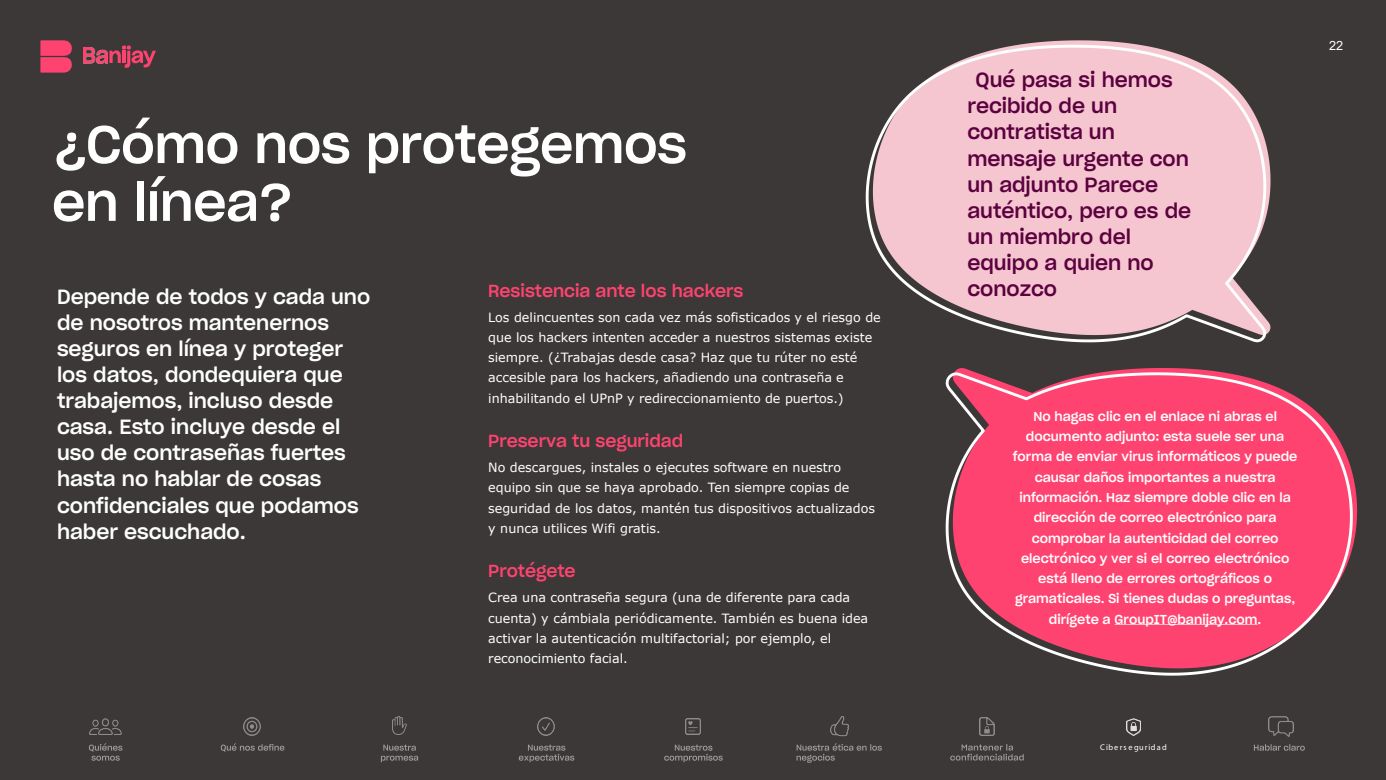
<style>
.page{position:relative;width:1386px;height:780px;background:#fff}
.page>*{position:absolute;margin:0;border:0;box-sizing:border-box;transform-origin:0 0}
.t1{font:51.62px "Sharp Grotesk Medium 20";letter-spacing:-.01em;color:#fff}
.t2{font:20.12px/26.1px "Sharp Grotesk Medium 20";color:#fff}
.t3{font:20.12px/26.1px "Sharp Grotesk Medium 20";color:#5c013f}
.t4{font:17.15px "Sharp Grotesk Medium 20";color:#ff4370}
.t5{font:12.69px/20.2px "Verdana";color:#fff}
.t6{font:12.69px/20.2px "Sharp Grotesk Medium 20";color:#fff;text-align:center}
.t7{font:12.69px "Arial";color:#fff}
.t8{font:8.31px "Myriad Pro";letter-spacing:.13em;color:#fff}
</style>
<div class="page">
<div style="left:0;top:0;width:1385px;height:779px;background:#3c3838"></div>
<svg style="left:945px;top:371px;width:409px;height:305px"></svg>
<svg style="left:865px;top:43px;width:402px;height:300px"></svg>
<img style="left:84px;top:48px;width:24px;height:15px">
<svg style="left:109px;top:45px;width:47px;height:23px"></svg>
<svg style="left:40px;top:40px;width:32px;height:33px"></svg>
<svg style="left:89px;top:743px;width:33px;height:17px"></svg>
<svg style="left:221px;top:743px;width:63px;height:8px"></svg>
<svg style="left:381px;top:744px;width:37px;height:17px"></svg>
<svg style="left:518px;top:744px;width:56px;height:17px"></svg>
<svg style="left:664px;top:744px;width:58px;height:17px"></svg>
<svg style="left:796px;top:743px;width:85px;height:19px"></svg>
<svg style="left:1253px;top:744px;width:51px;height:6px"></svg>
<img style="left:89px;top:718px;width:32px;height:16px">
<img style="left:243px;top:717px;width:18px;height:17px">
<img style="left:393px;top:716px;width:13px;height:19px">
<img style="left:537px;top:717px;width:17px;height:17px">
<img style="left:685px;top:718px;width:15px;height:16px">
<img style="left:830px;top:716px;width:18px;height:19px">
<img style="left:979px;top:717px;width:15px;height:18px">
<img style="left:1126px;top:718px;width:14px;height:17px">
<img style="left:1268px;top:716px;width:24px;height:20px">
<svg style="left:950px;top:744px;width:73px;height:16px"></svg>
<p class="t1" style="left:52px;top:101px;width:636px">¿Cómo nos protegemos</p>
<p class="t1" style="left:52px;top:159px;width:242px">en línea?</p>
<h2 class="t3" style="left:967px;top:65px;width:225px;text-indent:8px">Qué pasa si hemos recibido de un contratista un mensaje urgente con un adjunto Parece auténtico, pero es de un miembro del equipo a quien no</h2>
<p class="t2" style="left:57px;top:282px;width:315px">Depende de todos y cada uno de nosotros mantenernos seguros en línea y proteger los datos, dondequiera que trabajemos, incluso desde casa. Esto incluye desde el uso de contraseñas fuertes hasta no hablar de cosas confidenciales que podamos haber escuchado.</p>
<p class="t4" style="left:488px;top:276px;width:257px">Resistencia ante los hackers</p>
<h2 class="t3" style="left:967px;top:274px;width:91px">conozco</h2>
<p class="t5" style="left:488px;top:306px;width:394px">Los delincuentes son cada vez más sofisticados y el riesgo de que los hackers intenten acceder a nuestros sistemas existe siempre. (¿Trabajas desde casa? Haz que tu rúter no esté accesible para los hackers, añadiendo una contraseña e inhabilitando el UPnP y redireccionamiento de puertos.)</p>
<p class="t4" style="left:488px;top:426px;width:196px">Preserva tu seguridad</p>
<p class="t5" style="left:488px;top:457px;width:388px">No descargues, instales o ejecutes software en nuestro equipo sin que se haya aprobado. Ten siempre copias de seguridad de los datos, mantén tus dispositivos actualizados y nunca utilices Wifi gratis.</p>
<p class="t4" style="left:488px;top:556px;width:89px">Protégete</p>
<p class="t5" style="left:488px;top:587px;width:381px">Crea una contraseña segura (una de diferente para cada cuenta) y cámbiala periódicamente. También es buena idea activar la autenticación multifactorial; por ejemplo, el reconocimiento facial.</p>
<p class="t6" style="left:1012px;top:405px;width:286px">No hagas clic en el enlace ni abras el documento adjunto: esta suele ser una forma de enviar virus informáticos y puede causar daños importantes a nuestra información. Haz siempre doble clic en la dirección de correo electrónico para comprobar la autenticidad del correo electrónico y ver si el correo electrónico está lleno de errores ortográficos o gramaticales. Si tienes dudas o preguntas, dirígete a GroupIT@banijay.com.</p>
<p class="t7" style="left:1328px;top:37px;width:16px">22</p>
<p class="t8" style="left:1099px;top:742px;width:68px">Ciberseguridad</p>
</div>
